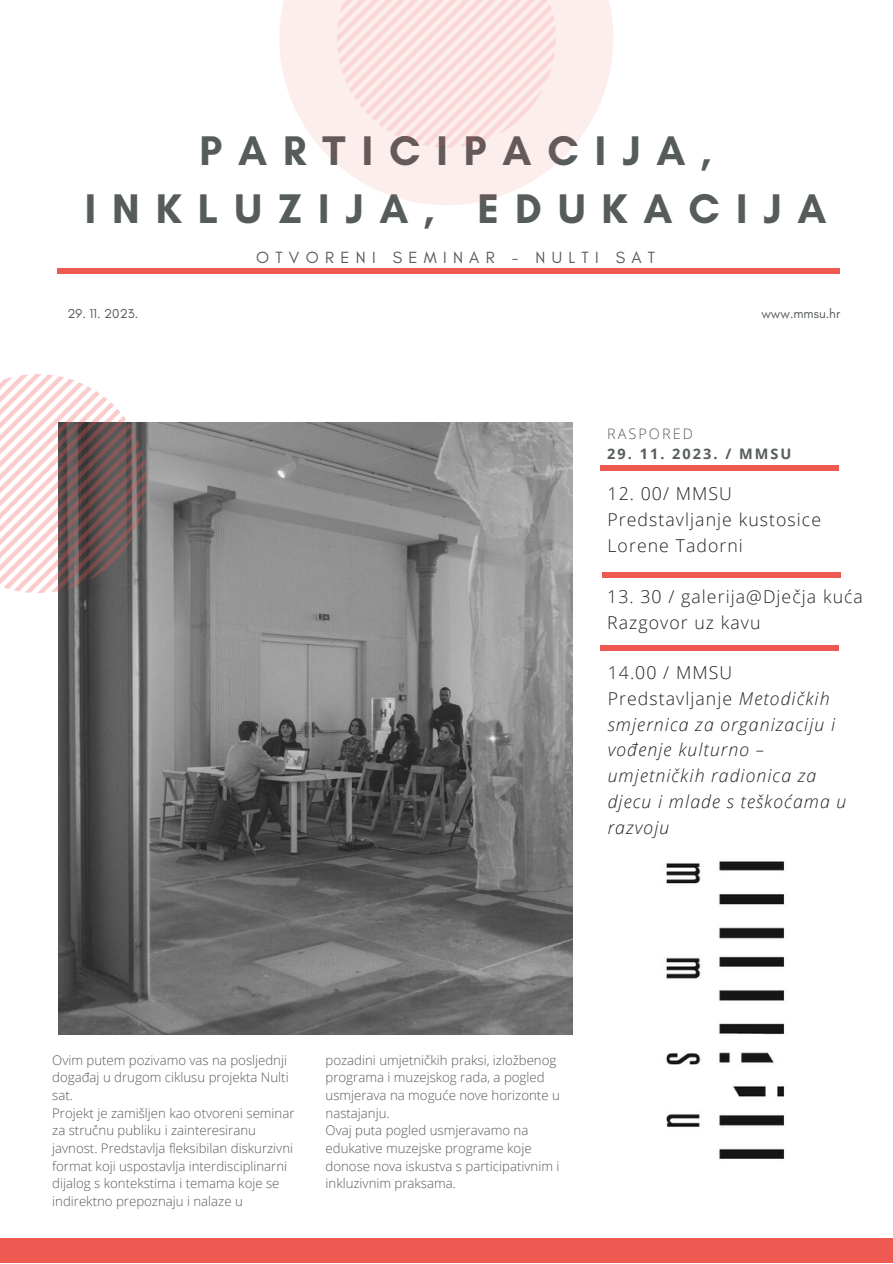
<style>
.page{position:relative;width:893px;height:1264px;background:#fff}
.page>*{position:absolute;margin:0;border:0;box-sizing:border-box;transform-origin:0 0}
.t1{font:700 42.15px/58.5px "Glacial Indifference";letter-spacing:.38em;color:#565b5b;text-align:center}
.t2{font:italic 300 17.7px/25.8px "Open Sans";letter-spacing:.06em;color:#222}
.t3{font:300 17.7px/25.8px "Open Sans";letter-spacing:.06em;color:#222}
.t4{font:16.5px "Glacial Indifference";letter-spacing:.38em;color:#565b5b}
.t5{font:700 14.55px "Open Sans";letter-spacing:.14em;color:#565b5b}
.t6{font:300 14.55px "Open Sans";letter-spacing:.14em;color:#565b5b}
.t7{font:300 13.2px/17.7px "Open Sans";color:#565b5b}
.t8{font:13.2px "Glacial Indifference";color:#565b5b}
.s1{font-style:normal}
</style>
<div class="page">
<img style="left:58px;top:422px;width:514px;height:612px">
<div style="left:279px;top:0;width:334px;height:205px;background:linear-gradient(to right,#fef3f3,#fef2f2)"></div>
<svg style="left:337px;top:0;width:218px;height:148px;background:#fbe4e3"></svg>
<svg style="left:0;top:374px;width:147px;height:219px"></svg>
<div style="left:57px;top:268px;width:782px;height:5px;background:#ee5952"></div>
<div style="left:0;top:1237px;width:892px;height:25px;background:#ee5952"></div>
<div style="left:600px;top:465px;width:238px;height:6px;background:#ee5952"></div>
<div style="left:602px;top:572px;width:238px;height:5px;background:#ee5952"></div>
<div style="left:600px;top:645px;width:238px;height:5px;background:#ee5952"></div>
<img style="left:666px;top:861px;width:119px;height:298px">
<p class="t1" style="left:85px;top:121px;width:743px">PARTICIPACIJA,<br>INKLUZIJA, EDUKACIJA</p>
<p class="t4" style="left:256px;top:247px;width:400px">OTVORENI SEMINAR - NULTI SAT</p>
<p class="t8" style="left:67px;top:306px;width:72px">29. 11. 2023.</p>
<p class="t8" style="left:761px;top:306px;width:80px">www.mmsu.hr</p>
<p class="t6" style="left:607px;top:423px;width:87px">RASPORED</p>
<p class="t5" style="left:607px;top:443px;width:186px">29. 11. 2023. / MMSU</p>
<p class="t3" style="left:607px;top:480px;width:215px">12. 00/ MMSU<br>Predstavljanje kustosice<br>Lorene Tadorni</p>
<p class="t3" style="left:607px;top:583px;width:257px">13. 30 / galerija@Dječja kuća</p>
<p class="t3" style="left:607px;top:609px;width:155px">Razgovor uz kavu</p>
<p class="t2" style="left:607px;top:659px;width:240px"><span class="s1">14.00 / MMSU<br>Predstavljanje</span> Metodičkih smjernica za organizaciju i vođenje kulturno – umjetničkih radionica za djecu i mlade s teškoćama u razvoju</p>
<p class="t7" style="left:52px;top:1050px;width:238px">Ovim putem pozivamo vas na posljednji događaj u drugom ciklusu projekta Nulti sat.</p>
<p class="t7" style="left:52px;top:1103px;width:244px">Projekt je zamišljen kao otvoreni seminar za stručnu publiku i zainteresiranu javnost. Predstavlja fleksibilan diskurzivni format koji uspostavlja interdisciplinarni dijalog s kontekstima i temama koje se indirektno prepoznaju i nalaze u</p>
<p class="t7" style="left:325px;top:1050px;width:236px">pozadini umjetničkih praksi, izložbenog programa i muzejskog rada, a pogled usmjerava na moguće nove horizonte u nastajanju.</p>
<p class="t7" style="left:325px;top:1121px;width:235px">Ovaj puta pogled usmjeravamo na edukative muzejske programe koje donose nova iskustva s participativnim i inkluzivnim praksama.</p>
</div>
